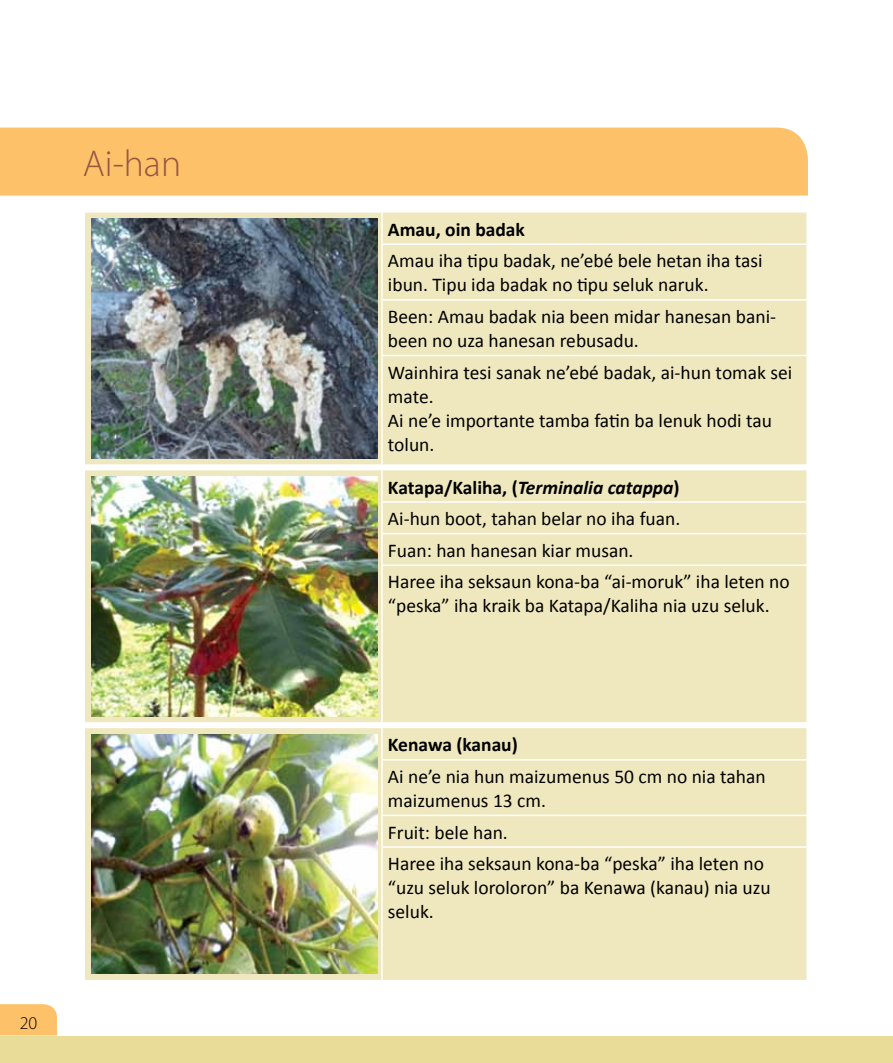
<style>
.page{position:relative;width:893px;height:1063px;background:#fff}
.page>*{position:absolute;margin:0;border:0;box-sizing:border-box;transform-origin:0 0}
.t1{font:300 37.5px "Myriad Pro";color:#965743}
.t2{font:19.5px/24px "Calibri";color:#000}
.t3{font:700 19.5px "Calibri";color:#000}
.t4{font:300 18px "Myriad Pro";color:#000}
.s1{font-weight:700}
.s2{font-weight:700;font-style:italic}
</style>
<div class="page">
<svg style="left:892px;top:1036px;width:1px;height:27px"></svg>
<div style="left:0;top:1036px;width:892px;height:27px;background:#e8dc98"></div>
<div style="left:85px;top:213px;width:721px;height:251px;background:#efe8bf"></div>
<hr style="left:381px;top:213px;width:2px;height:30px;background:#fff">
<hr style="left:381px;top:245px;width:2px;height:54px;background:#fff">
<hr style="left:381px;top:301px;width:2px;height:54px;background:#fff">
<hr style="left:381px;top:356px;width:2px;height:108px;background:#fff">
<hr style="left:381px;top:243px;width:425px;height:2px;background:#fff">
<hr style="left:381px;top:299px;width:425px;height:2px;background:#fff">
<hr style="left:381px;top:355px;width:425px;height:1px;background:#fff">
<img style="left:91px;top:219px;width:286px;height:239px">
<div style="left:85px;top:470px;width:721px;height:252px;background:#efe8bf"></div>
<hr style="left:381px;top:470px;width:2px;height:31px;background:#fff">
<hr style="left:381px;top:503px;width:2px;height:30px;background:#fff">
<hr style="left:381px;top:534px;width:2px;height:31px;background:#fff">
<hr style="left:381px;top:566px;width:2px;height:156px;background:#fff">
<hr style="left:381px;top:501px;width:425px;height:2px;background:#fff">
<hr style="left:381px;top:533px;width:425px;height:1px;background:#fff">
<hr style="left:381px;top:565px;width:425px;height:1px;background:#fff">
<img style="left:91px;top:476px;width:286px;height:240px">
<div style="left:85px;top:728px;width:721px;height:252px;background:#efe8bf"></div>
<hr style="left:381px;top:728px;width:2px;height:31px;background:#fff">
<hr style="left:381px;top:761px;width:2px;height:54px;background:#fff">
<hr style="left:381px;top:816px;width:2px;height:30px;background:#fff">
<hr style="left:381px;top:848px;width:2px;height:132px;background:#fff">
<hr style="left:381px;top:759px;width:425px;height:2px;background:#fff">
<hr style="left:381px;top:815px;width:425px;height:1px;background:#fff">
<hr style="left:381px;top:846px;width:425px;height:2px;background:#fff">
<img style="left:91px;top:734px;width:286px;height:240px">
<div style="left:0;top:128px;width:808px;height:68px;background:#fdc269"></div>
<div style="left:0;top:1004px;width:57px;height:31px;background:#fdc269"></div>
<h1 class="t1" style="left:83px;top:141px;width:100px">Ai-han</h1>
<p class="t4" style="left:20px;top:1012px;width:19px">20</p>
<p class="t3" style="left:388px;top:217px;width:138px">Amau, oin badak</p>
<p class="t2" style="left:388px;top:248px;width:376px">Amau iha tipu badak, ne’ebé bele hetan iha tasi ibun. Tipu ida badak no tipu seluk naruk.</p>
<p class="t2" style="left:388px;top:304px;width:390px">Been: Amau badak nia been midar hanesan bani&shy;been no uza hanesan rebusadu.</p>
<p class="t2" style="left:388px;top:359px;width:406px">Wainhira tesi sanak ne’ebé badak, ai-hun tomak sei mate.<br>Ai ne’e importante tamba fatin ba lenuk hodi tau tolun.</p>
<p class="t2" style="left:388px;top:470px;width:403px;line-height:31.7px"><span class="s1">Katapa/Kaliha, (</span><span class="s2">Terminalia catappa</span><span class="s1">)<br></span>Ai-hun boot, tahan belar no iha fuan.<br>Fuan: han hanesan kiar musan.<br>Haree iha seksaun kona-ba “ai-moruk” iha leten no</p>
<p class="t2" style="left:388px;top:593px;width:383px">“peska” iha kraik ba Katapa/Kaliha nia uzu seluk.</p>
<p class="t3" style="left:388px;top:733px;width:131px">Kenawa (kanau)</p>
<p class="t2" style="left:388px;top:764px;width:379px">Ai ne’e nia hun maizumenus 50 cm no nia tahan maizumenus 13 cm.</p>
<p class="t2" style="left:388px;top:815px;width:378px;line-height:31.7px">Fruit: bele han.<br>Haree iha seksaun kona-ba “peska” iha leten no</p>
<p class="t2" style="left:388px;top:875px;width:384px">“uzu seluk loroloron” ba Kenawa (kanau) nia uzu seluk.</p>
</div>
